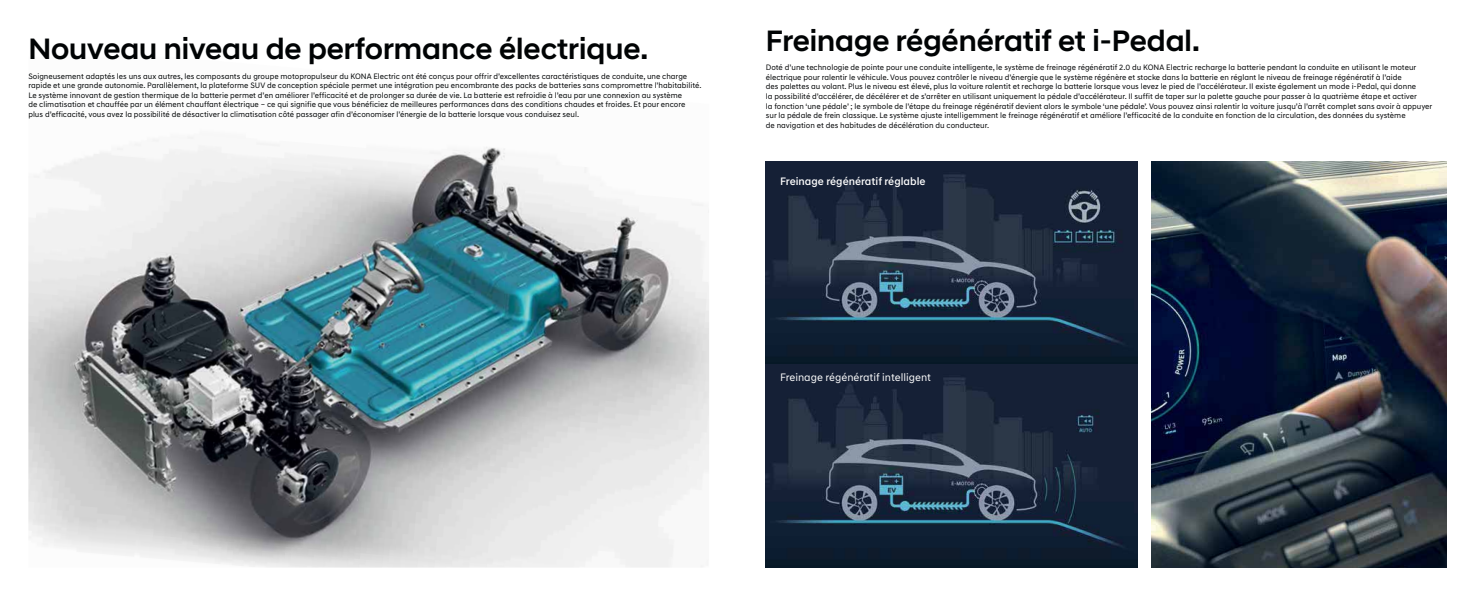
<style>
.page{position:relative;width:1475px;height:596px;background:#fff}
.page>*{position:absolute;margin:0;border:0;box-sizing:border-box;transform-origin:0 0}
.t1{font:500 30px "Hyundai Sans Head";color:#000304}
.t2{font:11px "Hyundai Sans Text";color:#fff}
.t3{font:500 11px "Hyundai Sans Text";color:#fff}
.t4{font:8px/9.6px "Hyundai Sans Text";color:#000304}
</style>
<div class="page">
<img style="left:28px;top:137px;width:681px;height:430px">
<img style="left:765px;top:162px;width:372px;height:202px">
<svg style="left:765px;top:364px;width:372px;height:203px;background:#1e2c40"></svg>
<img style="left:1151px;top:162px;width:295px;height:405px">
<h1 class="t1" style="left:28px;top:38px;width:621px">Nouveau niveau de performance électrique.</h1>
<p class="t4" style="left:28px;top:72px;width:674px">Soigneusement adaptés les uns aux autres, les composants du groupe motopropulseur du KONA Electric ont été conçus pour offrir d’excellentes caractéristiques de conduite, une charge rapide et une grande autonomie. Parallèlement, la plateforme SUV de conception spéciale permet une intégration peu encombrante des packs de batteries sans compromettre l’habitabilité.<br>Le système innovant de gestion thermique de la batterie permet d’en améliorer l’efficacité et de prolonger sa durée de vie. La batterie est refroidie à l’eau par une connexion au système<br>de climatisation et chauffée par un élément chauffant électrique – ce qui signifie que vous bénéficiez de meilleures performances dans des conditions chaudes et froides. Et pour encore plus d’efficacité, vous avez la possibilité de désactiver la climatisation côté passager afin d’économiser l’énergie de la batterie lorsque vous conduisez seul.</p>
<h1 class="t1" style="left:765px;top:29px;width:435px">Freinage régénératif et i-Pedal.</h1>
<p class="t4" style="left:765px;top:63px;width:668px">Doté d’une technologie de pointe pour une conduite intelligente, le système de freinage régénératif 2.0 du KONA Electric recharge la batterie pendant la conduite en utilisant le moteur électrique pour ralentir le véhicule. Vous pouvez contrôler le niveau d’énergie que le système régénère et stocke dans la batterie en réglant le niveau de freinage régénératif à l’aide<br>des palettes au volant. Plus le niveau est élevé, plus la voiture ralentit et recharge la batterie lorsque vous levez le pied de l’accélérateur. Il existe également un mode i-Pedal, qui donne<br>la possibilité d’accélérer, de décélérer et de s’arrêter en utilisant uniquement la pédale d’accélérateur. Il suffit de taper sur la palette gauche pour passer à la quatrième étape et activer<br>la fonction ‘une pédale’ ; le symbole de l’étape du freinage régénératif devient alors le symbole ‘une pédale’. Vous pouvez ainsi ralentir la voiture jusqu’à l’arrêt complet sans avoir à appuyer sur la pédale de frein classique. Le système ajuste intelligemment le freinage régénératif et améliore l’efficacité de la conduite en fonction de la circulation, des données du système<br>de navigation et des habitudes de décélération du conducteur.</p>
<h2 class="t3" style="left:780px;top:174px;width:147px">Freinage régénératif réglable</h2>
<h2 class="t2" style="left:780px;top:373px;width:152px">Freinage régénératif intelligent</h2>
</div>
